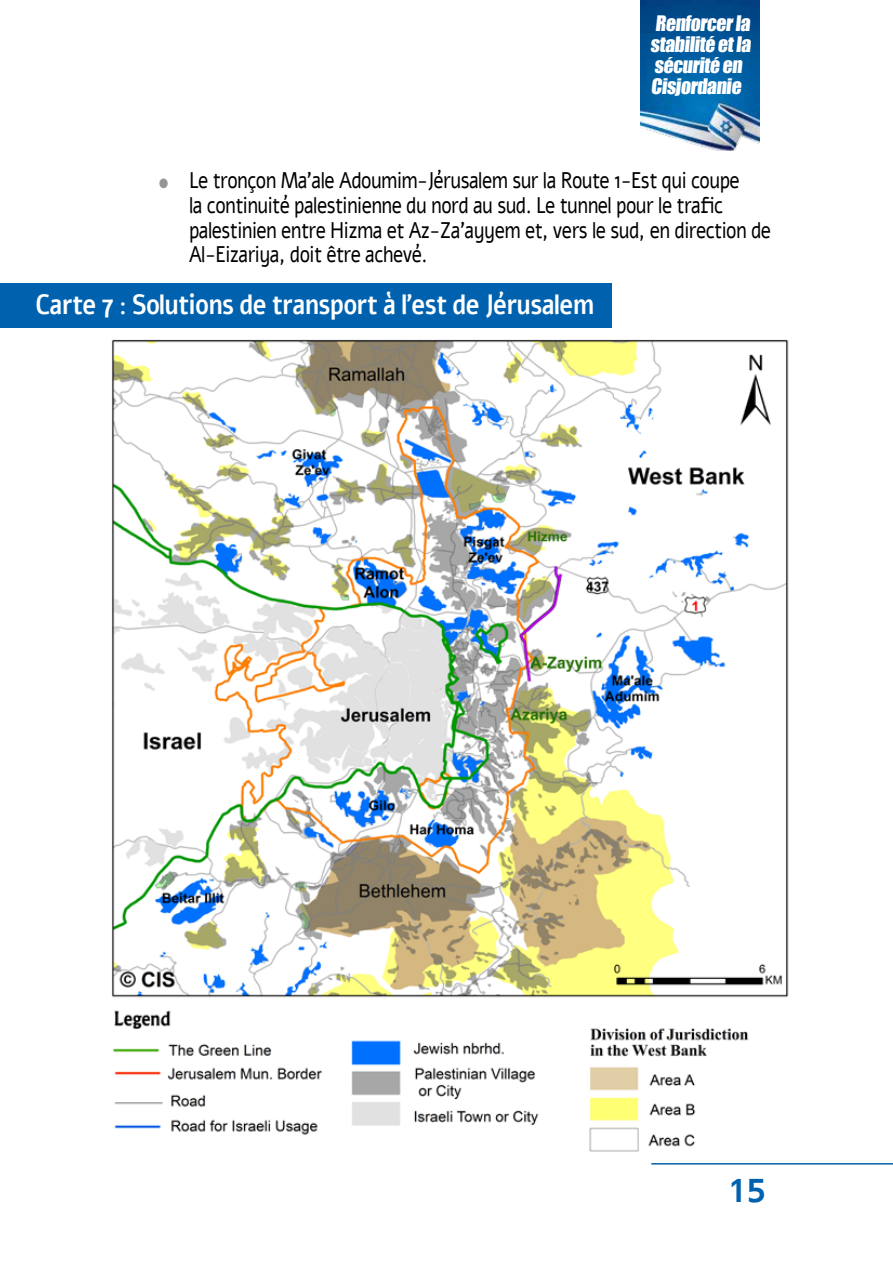
<style>
.page{position:relative;width:893px;height:1263px;background:#fff}
.page>*{position:absolute;margin:0;border:0;box-sizing:border-box;transform-origin:0 0}
.t1{font:500 43.5px "Narkis Block";color:#0062af;scale:.9 1}
.t2{font:700 27.75px "Alef";letter-spacing:-.03em;color:#fff;scale:.85 1}
.t3{font:22.5px/24.8px "Alef";letter-spacing:-.03em;color:#000;scale:.85 1}
.t4{font:19.65px/21.3px "Impact";color:#fff}
.t5{font:13.5px "Zapf Dingbats ITC";color:#939598;scale:.85 1}
</style>
<div class="page">
<img style="left:100px;top:327px;width:698px;height:838px">
<hr style="left:651px;top:1163px;width:242px;height:1px;background:#0062af">
<div style="left:0;top:283px;width:611px;height:44px;background:#0062af"></div>
<img style="left:640px;top:0;width:119px;height:151px">
<p class="t4" style="left:650px;top:12px;width:105px">Renforcer la stabilité et la sécurité en<br>Cisjordanie</p>
<p class="t3" style="left:189px;top:168px;width:649px">Le tronçon Ma’ale Adoumim-Jérusalem sur la Route 1-Est qui coupe</p>
<p class="t5" style="left:159px;top:177px;width:12px">●</p>
<p class="t3" style="left:189px;top:193px;width:686px">la continuité palestinienne du nord au sud. Le tunnel pour le trafic palestinien entre Hizma et Az-Za’ayyem et, vers le sud, en direction de<br>Al-Eizariya, doit être achevé.</p>
<p class="t2" style="left:35px;top:286px;width:659px">Carte 7 : Solutions de transport ’là est de Jérusalem</p>
<h1 class="t1" style="left:727px;top:1163px;width:45px">15</h1>
</div>
